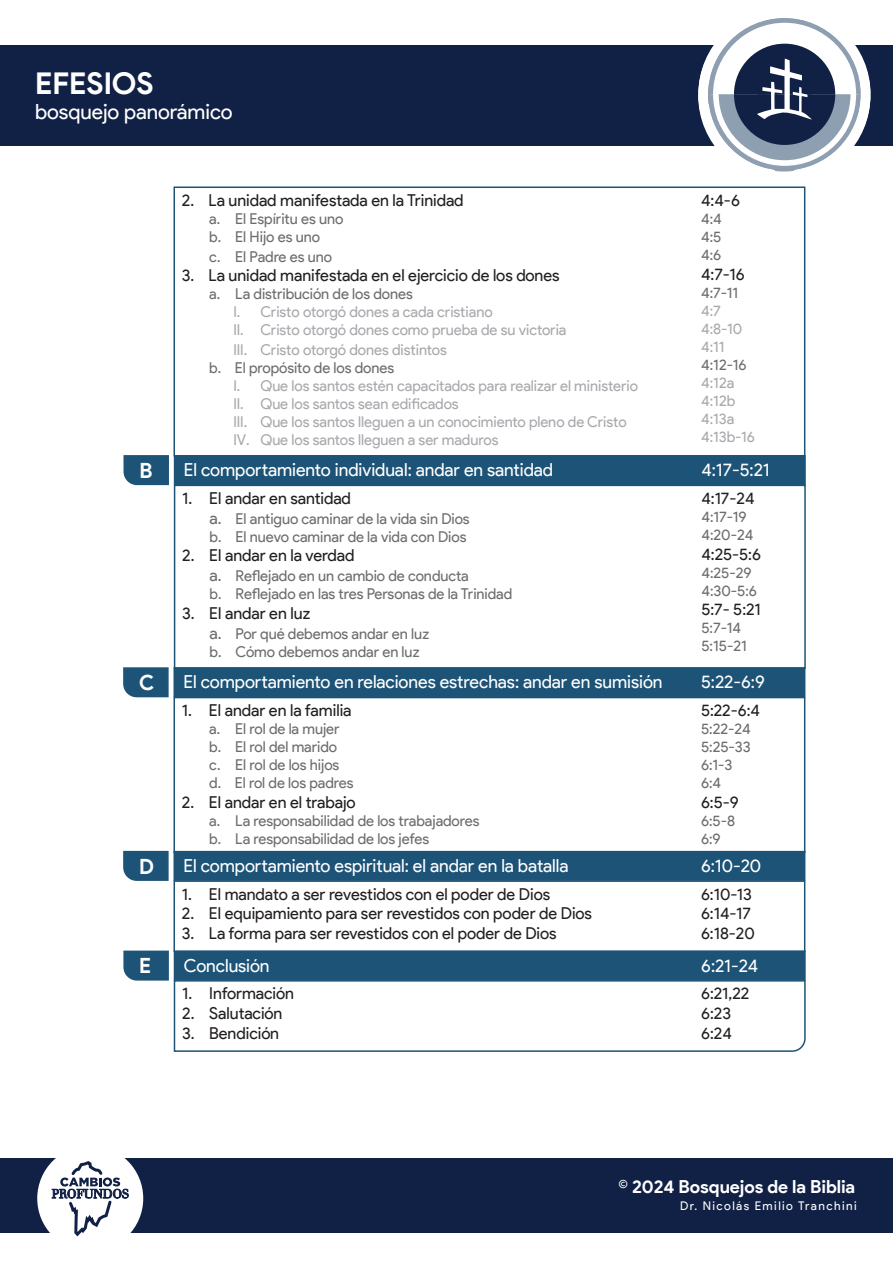
<style>
.page{position:relative;width:893px;height:1263px;background:#fff}
.page>*{position:absolute;margin:0;border:0;box-sizing:border-box;transform-origin:0 0}
.t1{font:700 30px "Product Sans";color:#fff}
.t2{font:21px "Product Sans";color:#fff}
.t3{font:700 21px "Product Sans";color:#fff}
.t4{font:18px "Product Sans";color:#fff}
.t5{font:700 18px "Product Sans";letter-spacing:-.005em;color:#fff}
.t6{font:16.5px/19.8px "Product Sans";color:#231f20}
.t7{font:15px/18px "Product Sans";letter-spacing:-.005em;color:#6c6d70}
.t8{font:15px/18px "Product Sans";letter-spacing:-.005em;color:#a8a9ad}
.t9{font:12px "Product Sans";letter-spacing:.12em;color:#fff}
.s1{font-size:16.5px}
</style>
<div class="page">
<div style="left:0;top:45px;width:893px;height:101px;background:#112146"></div>
<div style="left:0;top:1158px;width:893px;height:75px;background:#112146"></div>
<div style="left:37px;top:1145px;width:106px;height:106px;background:#fff;border-radius:50%"></div>
<svg style="left:52px;top:1158px;width:77px;height:79px"></svg>
<svg style="left:698px;top:18px;width:172px;height:154px"></svg>
<div style="left:173px;top:186px;width:632px;height:271px;border:2px solid #1c5377"></div>
<div style="left:174px;top:455px;width:632px;height:30px;background:#1c5377"></div>
<svg style="left:123px;top:455px;width:46px;height:31px"></svg>
<div style="left:174px;top:485px;width:632px;height:184px;border:2px solid #1c5377"></div>
<div style="left:173px;top:667px;width:632px;height:30px;background:#1c5377;border:2px solid #1c5377"></div>
<svg style="left:123px;top:667px;width:46px;height:31px"></svg>
<div style="left:173px;top:697px;width:632px;height:156px;border:2px solid #1c5377"></div>
<div style="left:173px;top:851px;width:632px;height:30px;background:#1c5377"></div>
<svg style="left:123px;top:850px;width:46px;height:31px"></svg>
<div style="left:173px;top:880px;width:632px;height:72px;border:2px solid #1c5377"></div>
<div style="left:174px;top:950px;width:632px;height:30px;background:#1c5377;border:2px solid #1c5377"></div>
<svg style="left:123px;top:950px;width:46px;height:31px"></svg>
<svg style="left:173px;top:979px;width:633px;height:73px"></svg>
<h1 class="t1" style="left:35px;top:65px;width:120px">EFESIOS</h1>
<h2 class="t2" style="left:35px;top:100px;width:199px">bosquejo panorámico</h2>
<p class="t6" style="left:182px;top:190px;width:283px">2. La unidad manifestada en la Trinidad</p>
<p class="t7" style="left:209px;top:210px;width:136px">a. El Espíritu es uno b. El Hijo es uno</p>
<p class="t7" style="left:209px;top:248px;width:124px">c. El Padre es uno</p>
<p class="t6" style="left:182px;top:266px;width:379px">3. La unidad manifestada en el ejercicio de los dones</p>
<p class="t7" style="left:209px;top:285px;width:205px">a. La distribución de los dones</p>
<p class="t8" style="left:233px;top:303px;width:335px">I. Cristo otorgó dones a cada cristiano<br>II. Cristo otorgó dones como prueba de su victoria</p>
<p class="t8" style="left:233px;top:341px;width:215px">III. Cristo otorgó dones distintos</p>
<p class="t7" style="left:209px;top:359px;width:186px">b. El propósito de los dones</p>
<p class="t8" style="left:233px;top:377px;width:406px">I. Que los santos estén capacitados para realizar el ministerio II. Que los santos sean edificados<br>III. Que los santos lleguen a un conocimiento pleno de Cristo IV. Que los santos lleguen a ser maduros</p>
<p class="t6" style="left:701px;top:190px;width:40px">4:4-6</p>
<p class="t7" style="left:701px;top:210px;width:22px;text-align:justify">4:4<br>4:5<br>4:6</p>
<p class="t6" style="left:701px;top:264px;width:45px">4:7-16</p>
<p class="t7" style="left:701px;top:284px;width:39px">4:7-11</p>
<p class="t8" style="left:701px;top:302px;width:43px">4:7<br>4:8-10<br>4:11</p>
<p class="t7" style="left:701px;top:356px;width:47px">4:12-16</p>
<p class="t8" style="left:701px;top:374px;width:56px">4:12a<br>4:12b<br>4:13a<br>4:13b-16</p>
<h2 class="t3" style="left:139px;top:457px;width:15px">B</h2>
<p class="t4" style="left:184px;top:460px;width:371px">El comportamiento individual: andar en santidad</p>
<p class="t4" style="left:701px;top:460px;width:70px">4:17-5:21</p>
<p class="t6" style="left:182px;top:489px;width:170px">1. El andar en santidad</p>
<p class="t7" style="left:210px;top:510px;width:262px"><span class="s1">a.</span> El antiguo caminar de la vida sin Dios b. El nuevo caminar de la vida con Dios</p>
<p class="t6" style="left:182px;top:546px;width:174px">2. El andar en la verdad</p>
<p class="t7" style="left:210px;top:567px;width:304px"><span class="s1">a.</span> Reflejado en un cambio de conducta<br>b. Reflejado en las tres Personas de la Trinidad</p>
<p class="t6" style="left:182px;top:604px;width:130px">3. El andar en luz</p>
<p class="t7" style="left:210px;top:625px;width:221px"><span class="s1">a.</span> Por qué debemos andar en luz b. Cómo debemos andar en luz</p>
<p class="t6" style="left:701px;top:489px;width:55px">4:17-24</p>
<p class="t7" style="left:701px;top:508px;width:54px">4:17-19<br>4:20-24</p>
<p class="t6" style="left:701px;top:544px;width:61px">4:25-5:6</p>
<p class="t7" style="left:701px;top:564px;width:57px">4:25-29<br>4:30-5:6</p>
<p class="t6" style="left:701px;top:600px;width:61px">5:7- 5:21</p>
<p class="t7" style="left:701px;top:620px;width:47px">5:7-14<br>5:15-21</p>
<h2 class="t3" style="left:139px;top:670px;width:17px">C</h2>
<p class="t4" style="left:184px;top:672px;width:480px">El comportamiento en relaciones estrechas: andar en sumisión</p>
<p class="t4" style="left:701px;top:672px;width:65px">5:22-6:9</p>
<p class="t6" style="left:182px;top:701px;width:171px">1. El andar en la familia</p>
<p class="t7" style="left:209px;top:720px;width:146px">a. El rol de la mujer b. El rol del marido<br>c. El rol de los hijos d. El rol de los padres</p>
<p class="t6" style="left:182px;top:792px;width:175px">2. El andar en el trabajo</p>
<p class="t7" style="left:209px;top:812px;width:272px">a. La responsabilidad de los trabajadores b. La responsabilidad de los jefes</p>
<p class="t6" style="left:701px;top:701px;width:61px">5:22-6:4</p>
<p class="t7" style="left:701px;top:720px;width:51px">5:22-24<br>5:25-33<br>6:1-3<br>6:4</p>
<p class="t6" style="left:701px;top:792px;width:39px">6:5-9</p>
<p class="t7" style="left:701px;top:812px;width:36px">6:5-8<br>6:9</p>
<h2 class="t3" style="left:139px;top:853px;width:16px">D</h2>
<p class="t4" style="left:184px;top:855px;width:386px">El comportamiento espiritual: el andar en la batalla</p>
<p class="t4" style="left:701px;top:856px;width:62px">6:10-20</p>
<p class="t6" style="left:182px;top:884px;width:370px">1. El mandato a ser revestidos con el poder de Dios</p>
<p class="t6" style="left:182px;top:904px;width:412px">2. El equipamiento para ser revestidos con poder de Dios</p>
<p class="t6" style="left:182px;top:924px;width:376px">3. La forma para ser revestidos con el poder de Dios</p>
<p class="t6" style="left:701px;top:884px;width:55px">6:10-13<br>6:14-17<br>6:18-20</p>
<h2 class="t3" style="left:139px;top:953px;width:13px">E</h2>
<p class="t4" style="left:184px;top:955px;width:87px">Conclusión</p>
<p class="t4" style="left:701px;top:955px;width:59px">6:21-24</p>
<p class="t6" style="left:182px;top:984px;width:113px">1. Información</p>
<p class="t6" style="left:182px;top:1004px;width:102px">2. Salutación</p>
<p class="t6" style="left:182px;top:1024px;width:98px">3. Bendición</p>
<p class="t6" style="left:701px;top:984px;width:50px">6:21,22<br>6:23<br>6:24</p>
<p class="t5" style="left:619px;top:1176px;width:238px">© 2024 Bosquejos de la Biblia</p>
<p class="t9" style="left:680px;top:1199px;width:178px">Dr. Nicolás Emilio Tranchini</p>
</div>
